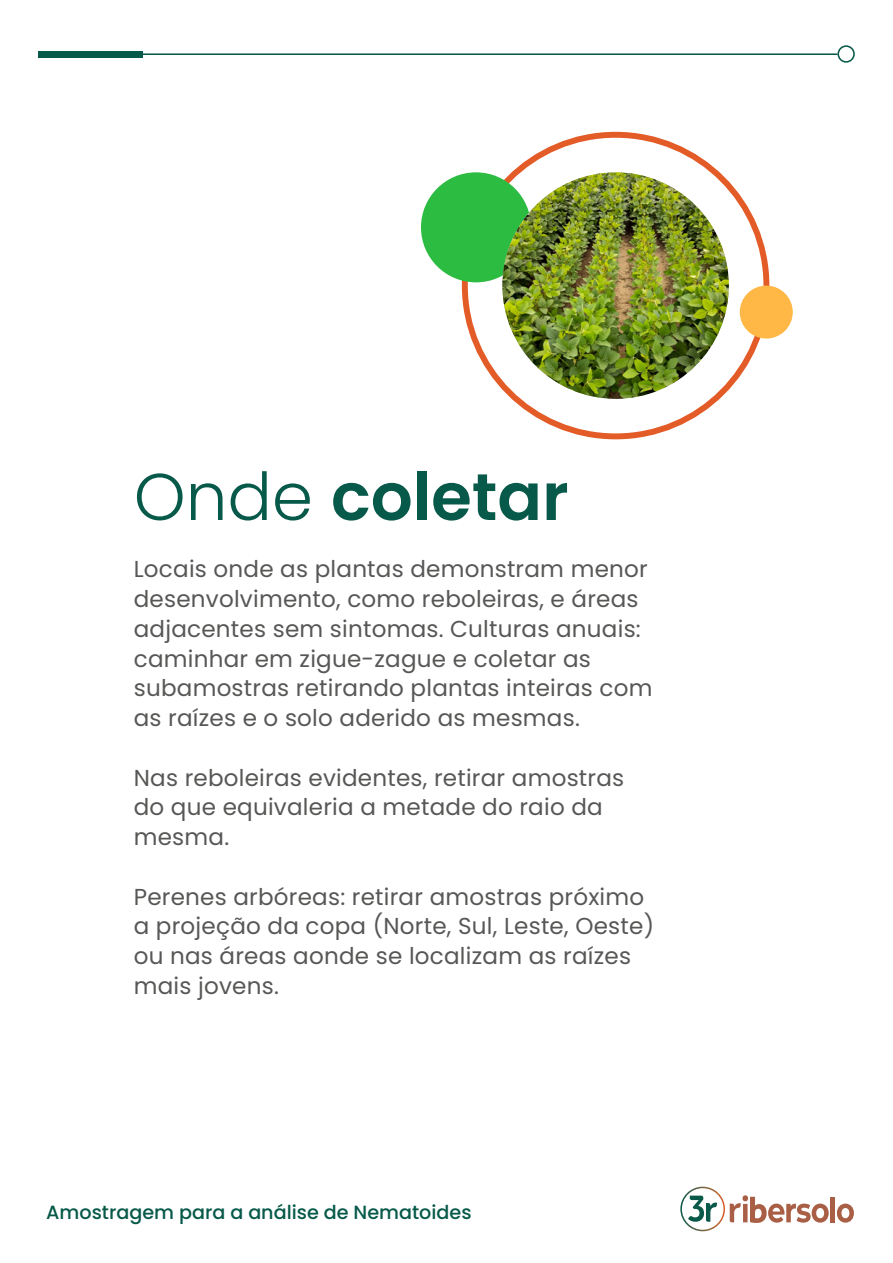
<style>
.page{position:relative;width:893px;height:1263px;background:#fff}
.page>*{position:absolute;margin:0;border:0;box-sizing:border-box;transform-origin:0 0}
.t1{font:600 65.85px "Poppins";color:#075949}
.t2{font:23.1px/29.7px "Poppins";letter-spacing:.01em;color:#575756}
.t3{font:500 19.2px "Poppins";color:#075949}
.s1{font-weight:300}
</style>
<div class="page">
<hr style="left:120px;top:53px;width:717px;height:2px;background:#075949">
<div style="left:837px;top:45px;width:18px;height:18px;border:2px solid #075949;border-radius:50%"></div>
<div style="left:38px;top:51px;width:105px;height:6px;background:#075949"></div>
<div style="left:830px;top:1197px;width:5px;height:25px;background:#a95f45"></div>
<svg style="left:837px;top:1203px;width:17px;height:19px"></svg>
<svg style="left:680px;top:1187px;width:149px;height:44px"></svg>
<div style="left:421px;top:172px;width:110px;height:110px;background:#2cbc41;border-radius:50%"></div>
<img style="left:502px;top:172px;width:227px;height:227px;border-radius:113px">
<div style="left:740px;top:286px;width:53px;height:53px;background:#ffb845;border-radius:50%"></div>
<h1 class="t1" style="left:134px;top:459px;width:436px"><span class="s1">Onde</span> coletar</h1>
<p class="t2" style="left:134px;top:554px;width:520px">Locais onde as plantas demonstram menor desenvolvimento, como reboleiras, e áreas adjacentes sem sintomas. Culturas anuais: caminhar em zigue-zague e coletar as subamostras retirando plantas inteiras com as raízes e o solo aderido as mesmas.</p>
<p class="t2" style="left:134px;top:763px;width:492px">Nas reboleiras evidentes, retirar amostras do que equivaleria a metade do raio da mesma.</p>
<p class="t2" style="left:134px;top:882px;width:522px">Perenes arbóreas: retirar amostras próximo a projeção da copa (Norte, Sul, Leste, Oeste) ou nas áreas aonde se localizam as raízes mais jovens.</p>
<p class="t3" style="left:46px;top:1201px;width:427px">Amostragem para a análise de Nematoides</p>
</div>
